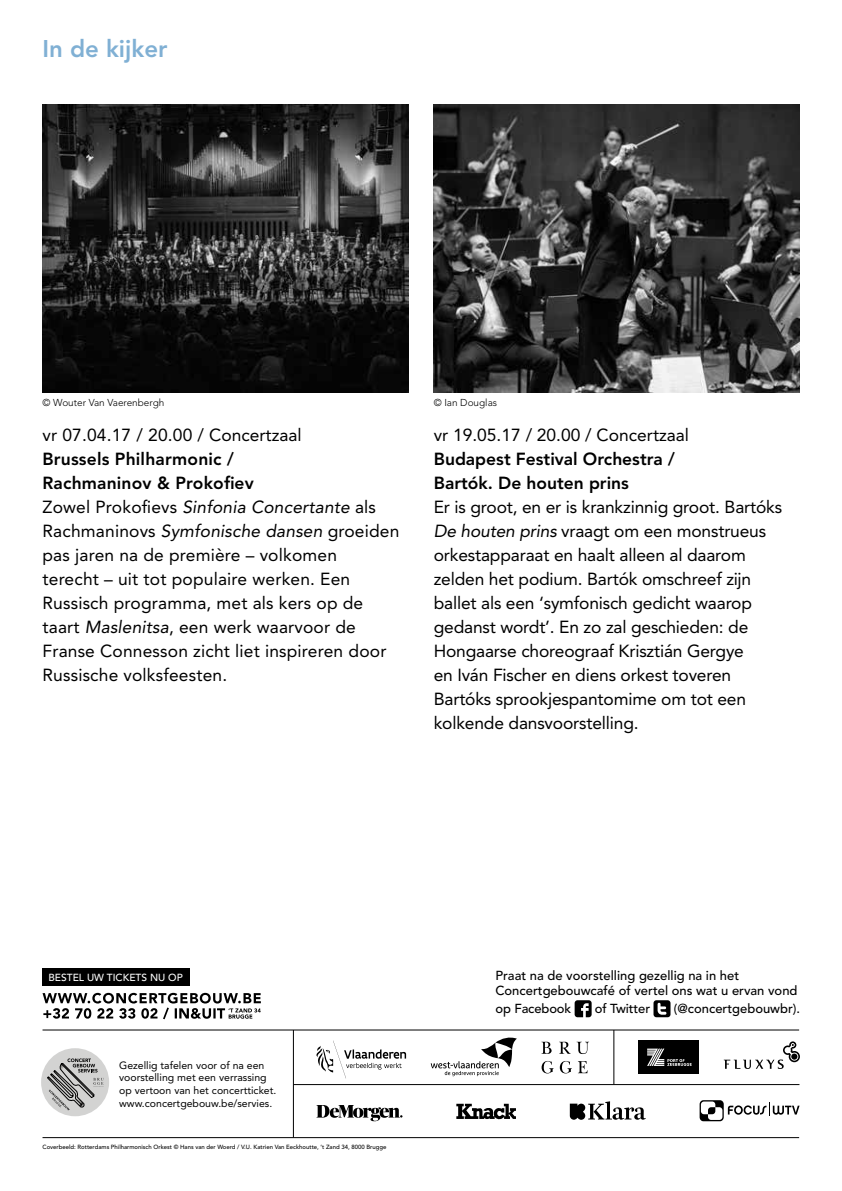
<style>
.page{position:relative;width:842px;height:1191px;background:#fff}
.page>*{position:absolute;margin:0;border:0;box-sizing:border-box;transform-origin:0 0}
.t1{font:800 24px "Avenir LT Pro";color:#80b0d4}
.t2{font:17.4px/24px "Avenir LT Pro";letter-spacing:-.01em;color:#000}
.t3{font:17.4px/24px "Avenir LT Pro";letter-spacing:.01em;color:#000}
.t4{font:800 17.4px/24px "Avenir LT Pro";color:#000}
.t5{font:500 13px/15px "Avenir LT Pro";color:#000}
.t6{font:10.6px/12.6px "Avenir LT Pro";color:#000}
.t7{font:500 10.2px "Avenir LT Pro";color:#fff}
.t8{font:300 10px "Avenir LT Pro";color:#000}
.t9{font:500 6px "Avenir LT Pro";color:#000}
.s1{font-weight:800}
.s2{font-style:italic}
</style>
<div class="page">
<svg style="left:575px;top:1000px;width:17px;height:17px"></svg>
<svg style="left:653px;top:1000px;width:17px;height:17px"></svg>
<hr style="left:43px;top:1137px;width:756px;height:1px;background:#000">
<hr style="left:294px;top:1084px;width:505px;height:1px;background:#000">
<hr style="left:43px;top:1029px;width:756px;height:1px;background:#000">
<hr style="left:613px;top:1030px;width:1px;height:54px;background:#000">
<hr style="left:293px;top:1030px;width:1px;height:107px;background:#000">
<svg style="left:541px;top:1041px;width:11px;height:12px"></svg>
<svg style="left:559px;top:1041px;width:11px;height:12px"></svg>
<svg style="left:577px;top:1041px;width:12px;height:13px"></svg>
<svg style="left:542px;top:1061px;width:12px;height:12px"></svg>
<svg style="left:560px;top:1061px;width:12px;height:12px"></svg>
<svg style="left:578px;top:1061px;width:9px;height:12px"></svg>
<svg style="left:724px;top:1041px;width:76px;height:28px"></svg>
<div style="left:639px;top:1040px;width:60px;height:34px;background:#000"></div>
<svg style="left:647px;top:1048px;width:45px;height:18px"></svg>
<svg style="left:570px;top:1101px;width:76px;height:18px"></svg>
<svg style="left:456px;top:1103px;width:60px;height:17px"></svg>
<svg style="left:700px;top:1100px;width:99px;height:21px"></svg>
<div style="left:41px;top:1048px;width:68px;height:68px;background:#d3d3d2;border-radius:50%"></div>
<svg style="left:47px;top:1058px;width:57px;height:52px"></svg>
<svg style="left:43px;top:992px;width:218px;height:27px"></svg>
<div style="left:43px;top:968px;width:147px;height:18px;background:#000"></div>
<svg style="left:431px;top:1037px;width:86px;height:39px"></svg>
<svg style="left:316px;top:1040px;width:90px;height:38px"></svg>
<svg style="left:316px;top:1105px;width:86px;height:16px"></svg>
<img style="left:433px;top:105px;width:366px;height:288px">
<img style="left:43px;top:105px;width:365px;height:288px">
<h1 class="t1" style="left:43px;top:34px;width:126px">In de kijker</h1>
<p class="t8" style="left:43px;top:397px;width:123px">© Wouter Van Vaerenbergh</p>
<p class="t8" style="left:434px;top:397px;width:65px">© Ian Douglas</p>
<p class="t2" style="left:43px;top:422px;width:261px">vr 07.04.17 / 20.00 / Concertzaal</p>
<p class="t3" style="left:43px;top:446px;width:358px"><span class="s1">Brussels Philharmonic /<br>Rachmaninov &amp; Prokofiev<br></span>Zowel Prokofievs <span class="s2">Sinfonia Concertante</span> als Rachmaninovs <span class="s2">Symfonische dansen</span> groeiden pas jaren na de première – volkomen<br>terecht – uit tot populaire werken. Een Russisch programma, met als kers op de taart <span class="s2">Maslenitsa</span>, een werk waarvoor de Franse Connesson zicht liet inspireren door Russische volksfeesten.</p>
<p class="t2" style="left:434px;top:423px;width:257px">vr 19.05.17 / 20.00 / Concertzaal</p>
<p class="t4" style="left:434px;top:447px;width:243px">Budapest Festival Orchestra /<br>Bartók. De houten prins</p>
<p class="t2" style="left:434px;top:495px;width:350px">Er is groot, en er is krankzinnig groot. Bartóks <span class="s2">De houten prins</span> vraagt om een monstrueus orkestapparaat en haalt alleen al daarom zelden het podium. Bartók omschreef zijn ballet als een ‘symfonisch gedicht waarop gedanst wordt’. En zo zal geschieden: de Hongaarse choreograaf Krisztián Gergye<br>en Iván Fischer en diens orkest toveren Bartóks sprookjespantomime om tot een kolkende dansvoorstelling.</p>
<p class="t7" style="left:48px;top:971px;width:136px">BESTEL UW TICKETS NU OP</p>
<p class="t6" style="left:119px;top:1058px;width:159px">Gezellig tafelen voor of na een voorstelling met een verrassing op vertoon van het concertticket. www.concertgebouw.be/servies.</p>
<p class="t9" style="left:43px;top:1143px;width:345px">Coverbeeld: Rotterdams Philharmonisch Orkest © Hans van der Woerd / V.U. Katrien Van Eeckhoutte, ’t Zand 34, 8000 Brugge</p>
<p class="t5" style="left:495px;top:968px;width:304px">Praat na de voorstelling gezellig na in het<br>Concertgebouwcafé of vertel ons wat u ervan vond</p>
<p class="t5" style="left:495px;top:1001px;width:77px">op Facebook</p>
<p class="t5" style="left:595px;top:1001px;width:57px">of Twitter</p>
<p class="t5" style="left:674px;top:1001px;width:128px">(@concertgebouwbr).</p>
</div>
